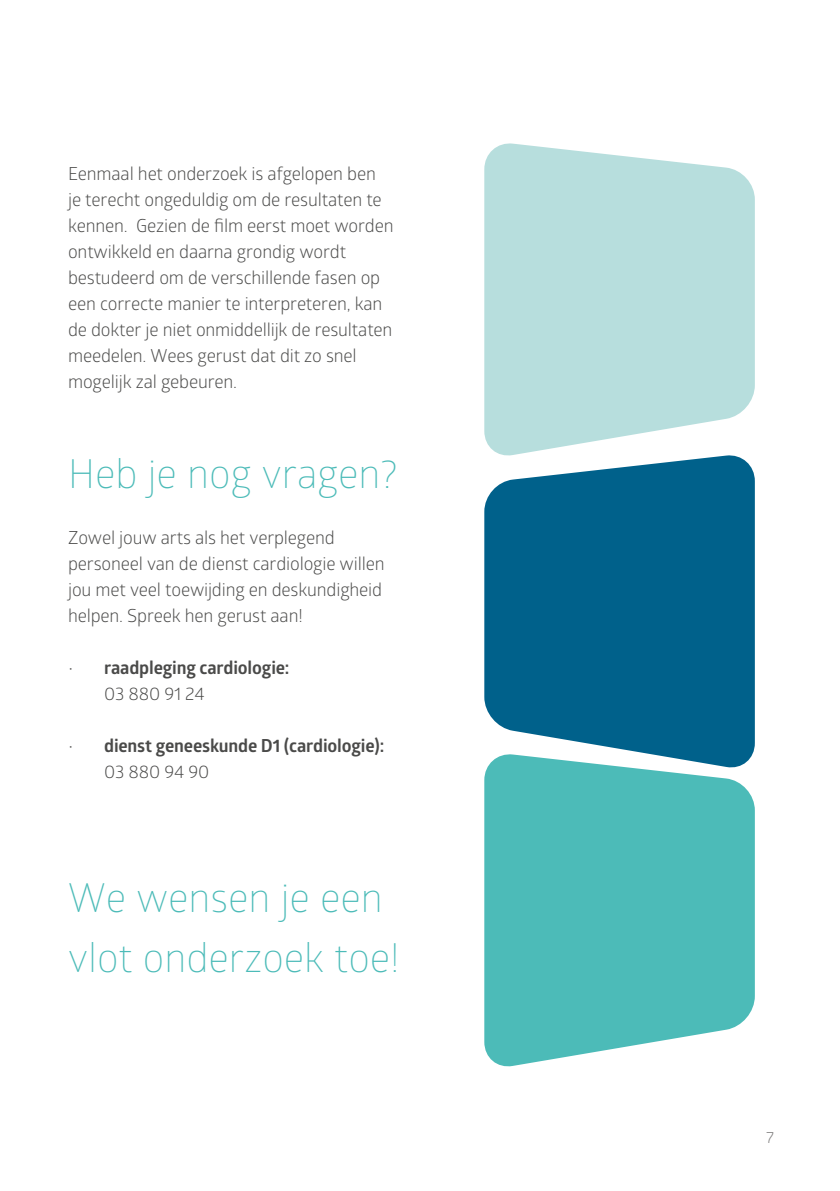
<style>
.page{position:relative;width:840px;height:1191px;background:#fff}
.page>*{position:absolute;margin:0;border:0;box-sizing:border-box;transform-origin:0 0}
.t1{font:300 40px/60px "Glober";color:#4cbbb8}
.t2{font:18px/26px "Glober";letter-spacing:-.01em;color:#4a4a49}
.t3{font:700 18px/26px "Glober";letter-spacing:-.01em;color:#4a4a49}
.t4{font:16px "Glober";color:#7c7b7b}
.s1{font-weight:400}
</style>
<div class="page">
<svg style="left:484px;top:143px;width:270px;height:311px;background:#bee1e0"></svg>
<svg style="left:484px;top:454px;width:270px;height:298px;background:#176f95"></svg>
<svg style="left:484px;top:752px;width:270px;height:315px;background:#5ec1bf"></svg>
<p class="t2" style="left:68px;top:160px;width:327px">Eenmaal het onderzoek is afgelopen ben<br>je terecht ongeduldig om de resultaten te kennen. Gezien de film eerst moet worden ontwikkeld en daarna grondig wordt bestudeerd om de verschillende fasen op een correcte manier te interpreteren, kan de dokter je niet onmiddellijk de resultaten meedelen. Wees gerust dat dit zo snel mogelijk zal gebeuren.</p>
<h1 class="t1" style="left:68px;top:442px;width:331px">Heb je nog vragen?</h1>
<p class="t2" style="left:68px;top:524px;width:318px">Zowel jouw arts als het verplegend personeel van de dienst cardiologie willen jou met veel toewijding en deskundigheid helpen. Spreek hen gerust aan!</p>
<p class="t3" style="left:104px;top:654px;width:187px;text-indent:-36px"><span class="s1">•</span> raadpleging cardiologie:<br><span class="s1">03 880 91 24</span></p>
<p class="t3" style="left:104px;top:732px;width:281px;text-indent:-36px"><span class="s1">•</span> dienst geneeskunde D1 (cardiologie):<br><span class="s1">03 880 94 90</span></p>
<h1 class="t1" style="left:68px;top:866px;width:333px">We wensen je een vlot onderzoek toe!</h1>
<p class="t4" style="left:765px;top:1125px;width:9px">7</p>
</div>
